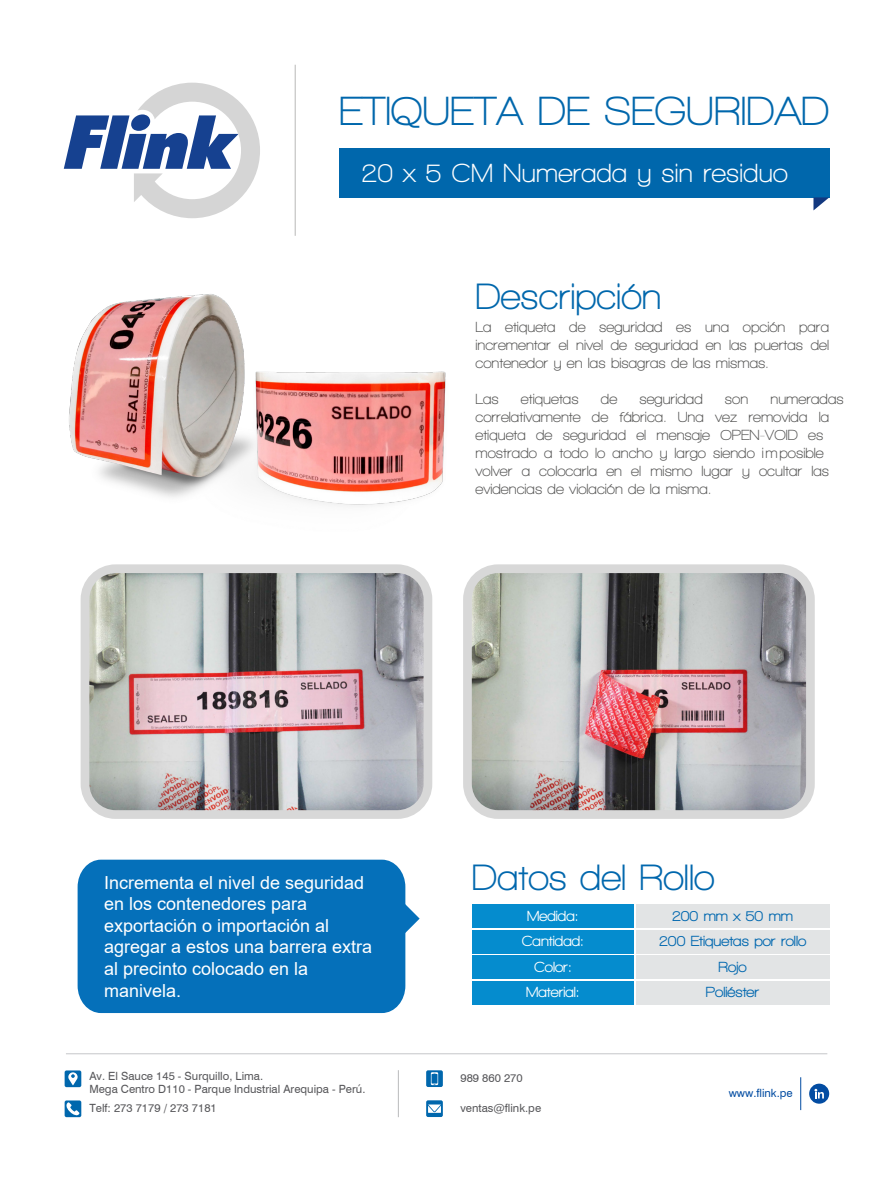
<style>
.page{position:relative;width:893px;height:1181px;background:#fff}
.page>*{position:absolute;margin:0;border:0;box-sizing:border-box;transform-origin:0 0}
.t1{font:700 41.7px "Walkway";color:#0067ac}
.t2{font:700 37.5px "Walkway";color:#0067ad}
.t3{font:700 37.5px "Walkway";color:#0067ac}
.t4{font:700 26.85px "Walkway";letter-spacing:.01em;color:#fff}
.t5{font:18px/21.6px "Arial";color:#fff}
.t6{font:700 15px/18px "Walkway";color:#565655;text-align:justify}
.t7{font:800 15px/25.5px "Walkway";color:#0067af;text-align:center}
.t8{font:800 15px/25.5px "Walkway";color:#fff;text-align:center}
.t9{font:700 15px "Walkway";color:#555554}
.t10{font:11.25px/13.5px "Swiss 721 BT";color:#57575a}
.t11{font:11.25px "Swiss 721 BT";color:#024ca2}
.s1{color:#555554}
</style>
<div class="page">
<svg style="left:64px;top:83px;width:196px;height:135px"></svg>
<hr style="left:295px;top:65px;width:1px;height:171px;background:#b8b8b7">
<div style="left:339px;top:148px;width:490px;height:49px;background:#0067ac"></div>
<svg style="left:813px;top:197px;width:16px;height:13px"></svg>
<img style="left:69px;top:294px;width:377px;height:212px">
<svg style="left:405px;top:903px;width:15px;height:30px"></svg>
<div style="left:78px;top:859px;width:327px;height:153px;background:#0570ba"></div>
<div style="left:472px;top:929px;width:162px;height:24px;background:#058cce"></div>
<div style="left:472px;top:904px;width:162px;height:24px;background:#058cce"></div>
<div style="left:636px;top:929px;width:193px;height:24px;background:#e2e4e5"></div>
<div style="left:636px;top:904px;width:193px;height:24px;background:#e2e4e5"></div>
<div style="left:472px;top:955px;width:162px;height:24px;background:#058cce"></div>
<div style="left:636px;top:955px;width:193px;height:24px;background:#e2e4e5"></div>
<div style="left:472px;top:980px;width:162px;height:24px;background:#058cce"></div>
<div style="left:636px;top:980px;width:193px;height:24px;background:#e2e4e5"></div>
<div style="left:809px;top:1083px;width:20px;height:20px;background:#024ca2;border-radius:50%"></div>
<hr style="left:398px;top:1070px;width:1px;height:47px;background:#b9bbbc">
<hr style="left:800px;top:1077px;width:1px;height:32px;background:#024ca2">
<hr style="left:66px;top:1053px;width:761px;height:1px;background:#cfd0d2">
<svg style="left:814px;top:1088px;width:10px;height:10px"></svg>
<svg style="left:65px;top:1070px;width:16px;height:17px"></svg>
<svg style="left:65px;top:1100px;width:16px;height:17px"></svg>
<svg style="left:426px;top:1070px;width:17px;height:16px"></svg>
<svg style="left:426px;top:1100px;width:17px;height:16px"></svg>
<img style="left:91px;top:574px;width:331px;height:234px">
<div style="left:81px;top:564px;width:351px;height:254px;border:9px solid #d8d8d8;border-radius:31px"></div>
<img style="left:473px;top:574px;width:332px;height:234px">
<div style="left:463px;top:564px;width:352px;height:254px;border:9px solid #d8d8d8;border-radius:31px"></div>
<h1 class="t1" style="left:339px;top:89px;width:492px">ETIQUETA DE SEGURIDAD</h1>
<h3 class="t4" style="left:362px;top:158px;width:428px">20 x 5 CM Numerada y sin residuo</h3>
<h2 class="t3" style="left:475px;top:276px;width:187px">Descripción</h2>
<p class="t6" style="left:475px;top:318px;width:355px">La etiqueta de seguridad es una opción para incrementar el nivel de seguridad en las puertas del contenedor y en las bisagras de las mismas.</p>
<p class="t9" style="left:475px;top:391px;width:25px">Las</p>
<p class="t9" style="left:521px;top:391px;width:59px">etiquetas</p>
<p class="t9" style="left:601px;top:391px;width:18px">de</p>
<p class="t9" style="left:639px;top:391px;width:65px">seguridad</p>
<p class="t9" style="left:725px;top:391px;width:25px">son</p>
<p class="t6" style="left:475px;top:390px;width:370px;text-align:left;text-indent:295px"><span class="s1">numeradas correlativamente de fábrica</span>. Una vez removida la etiqueta de seguridad el mensaje OPEN-VOID es mostrado a todo lo ancho y largo siendo imposible volver a colocarla en el mismo lugar y ocultar las evidencias de violación de la misma.</p>
<p class="t5" style="left:104px;top:871px;width:270px">Incrementa el nivel de seguridad en los contenedores para exportación o importación al agregar a estos una barrera extra al precinto colocado en la manivela.</p>
<h2 class="t2" style="left:472px;top:857px;width:244px">Datos del Rollo</h2>
<p class="t8" style="left:522px;top:902px;width:64px">Medida:<br>Cantidad:</p>
<p class="t7" style="left:659px;top:902px;width:149px">200 mm x 50 mm<br>200 Etiquetas por rollo</p>
<p class="t8" style="left:534px;top:953px;width:39px">Color:</p>
<p class="t7" style="left:719px;top:953px;width:29px">Rojo</p>
<p class="t8" style="left:526px;top:979px;width:55px">Material:</p>
<p class="t7" style="left:706px;top:979px;width:55px">Poliéster</p>
<p class="t10" style="left:89px;top:1068px;width:278px">Av. El Sauce 145 - Surquillo, Lima.<br>Mega Centro D110 - Parque Industrial Arequipa - Perú.</p>
<p class="t10" style="left:89px;top:1101px;width:129px">Telf: 273 7179 / 273 7181</p>
<p class="t10" style="left:461px;top:1071px;width:64px">989 860 270</p>
<p class="t10" style="left:461px;top:1101px;width:82px">ventas@flink.pe</p>
<p class="t11" style="left:729px;top:1086px;width:66px">www.flink.pe</p>
</div>
